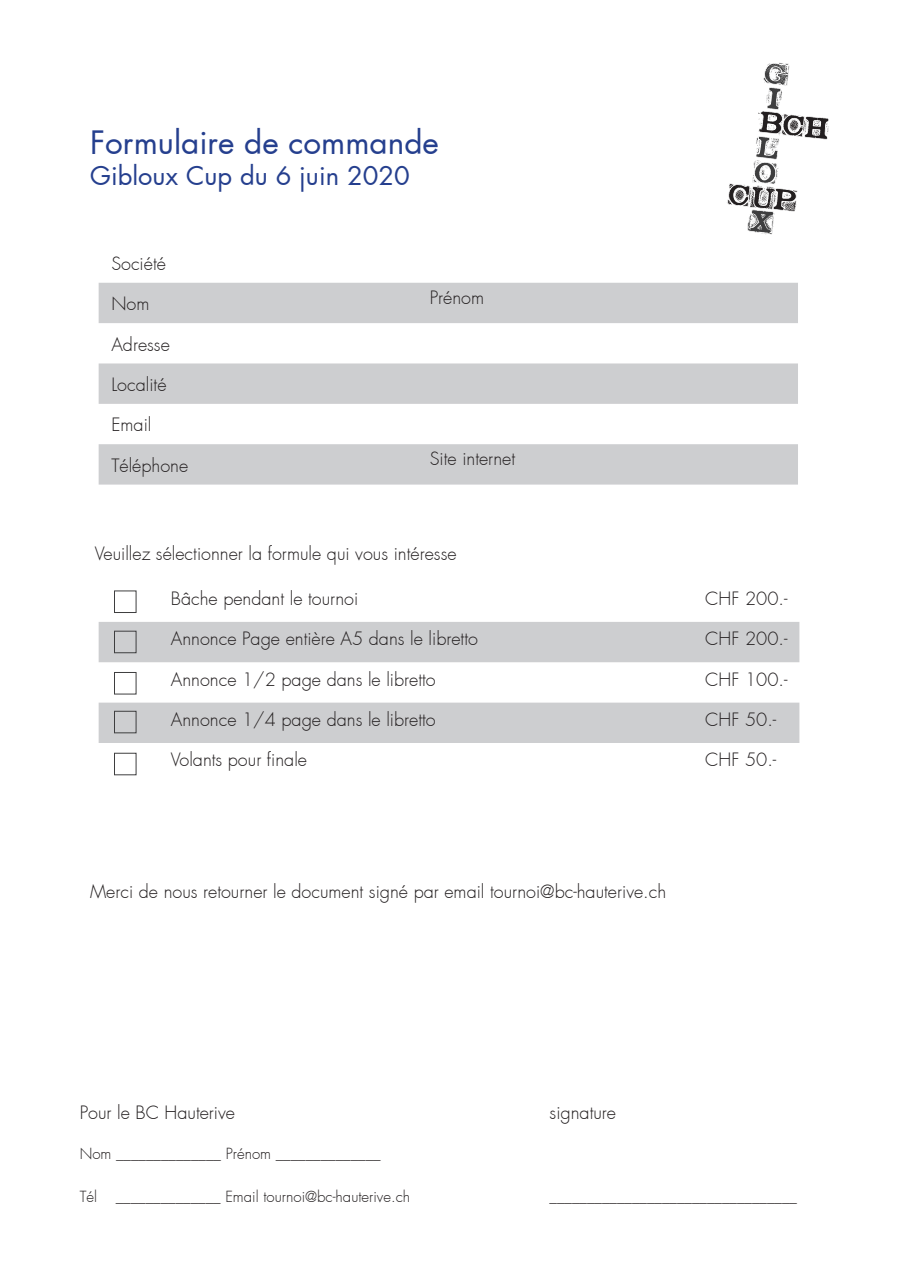
<style>
.page{position:relative;width:910px;height:1280px;background:#fff}
.page>*{position:absolute;margin:0;border:0;box-sizing:border-box;transform-origin:0 0}
.t1{font:31.5px "Futura";color:#253f8e}
.t2{font:25.5px "Futura";color:#253f8e}
.t3{font:300 18px "Futura";color:#231f20}
.t4{font:300 15px "Futura";color:#231f20}
</style>
<div class="page">
<div style="left:99px;top:283px;width:699px;height:40px;background:#cdced0"></div>
<svg style="left:99px;top:363px;width:699px;height:122px;fill:#cdced0"></svg>
<div style="left:99px;top:622px;width:700px;height:40px;background:#cdced0"></div>
<div style="left:99px;top:703px;width:700px;height:40px;background:#cdced0"></div>
<div style="left:114px;top:631px;width:22px;height:22px;border:1px solid #3e3e3f"></div>
<div style="left:114px;top:590px;width:22px;height:23px;border:1px solid #3e3e3f"></div>
<div style="left:114px;top:672px;width:22px;height:22px;border:1px solid #3e3e3f"></div>
<div style="left:114px;top:711px;width:22px;height:22px;border:1px solid #3e3e3f"></div>
<div style="left:114px;top:753px;width:22px;height:22px;border:1px solid #3e3e3f"></div>
<svg style="left:727px;top:63px;width:102px;height:172px"></svg>
<h1 class="t1" style="left:90px;top:123px;width:350px">Formulaire de commande</h1>
<h2 class="t2" style="left:90px;top:159px;width:321px">Gibloux Cup du 6 juin 2020</h2>
<p class="t3" style="left:111px;top:252px;width:56px">Société</p>
<p class="t3" style="left:111px;top:293px;width:40px">Nom</p>
<p class="t3" style="left:430px;top:286px;width:56px">Prénom</p>
<p class="t3" style="left:111px;top:333px;width:60px">Adresse</p>
<p class="t3" style="left:111px;top:374px;width:57px">Localité</p>
<p class="t3" style="left:111px;top:414px;width:42px">Email</p>
<p class="t3" style="left:111px;top:454px;width:78px">Téléphone</p>
<p class="t3" style="left:430px;top:448px;width:87px">Site internet</p>
<p class="t3" style="left:95px;top:542px;width:363px">Veuillez sélectionner la formule qui vous intéresse</p>
<p class="t3" style="left:171px;top:587px;width:189px">Bâche pendant le tournoi</p>
<p class="t3" style="left:705px;top:587px;width:84px">CHF 200.-</p>
<p class="t3" style="left:171px;top:628px;width:309px">Annonce Page entière A5 dans le libretto</p>
<p class="t3" style="left:705px;top:628px;width:84px">CHF 200.-</p>
<p class="t3" style="left:171px;top:668px;width:266px">Annonce 1/2 page dans le libretto</p>
<p class="t3" style="left:705px;top:668px;width:84px">CHF 100.-</p>
<p class="t3" style="left:171px;top:708px;width:266px">Annonce 1/4 page dans le libretto</p>
<p class="t3" style="left:705px;top:708px;width:73px">CHF 50.-</p>
<p class="t3" style="left:171px;top:749px;width:138px">Volants pour finale</p>
<p class="t3" style="left:705px;top:749px;width:73px">CHF 50.-</p>
<p class="t3" style="left:90px;top:880px;width:578px">Merci de nous retourner le document signé par email tournoi@bc-hauterive.ch</p>
<p class="t3" style="left:80px;top:1102px;width:157px">Pour le BC Hauterive</p>
<p class="t4" style="left:80px;top:1144px;width:303px">Nom ______________ Prénom ______________</p>
<p class="t4" style="left:80px;top:1188px;width:332px">Tél ______________ Email tournoi@bc-hauterive.ch</p>
<p class="t3" style="left:550px;top:1102px;width:68px">signature</p>
<p class="t4" style="left:550px;top:1187px;width:249px">_________________________________</p>
</div>
